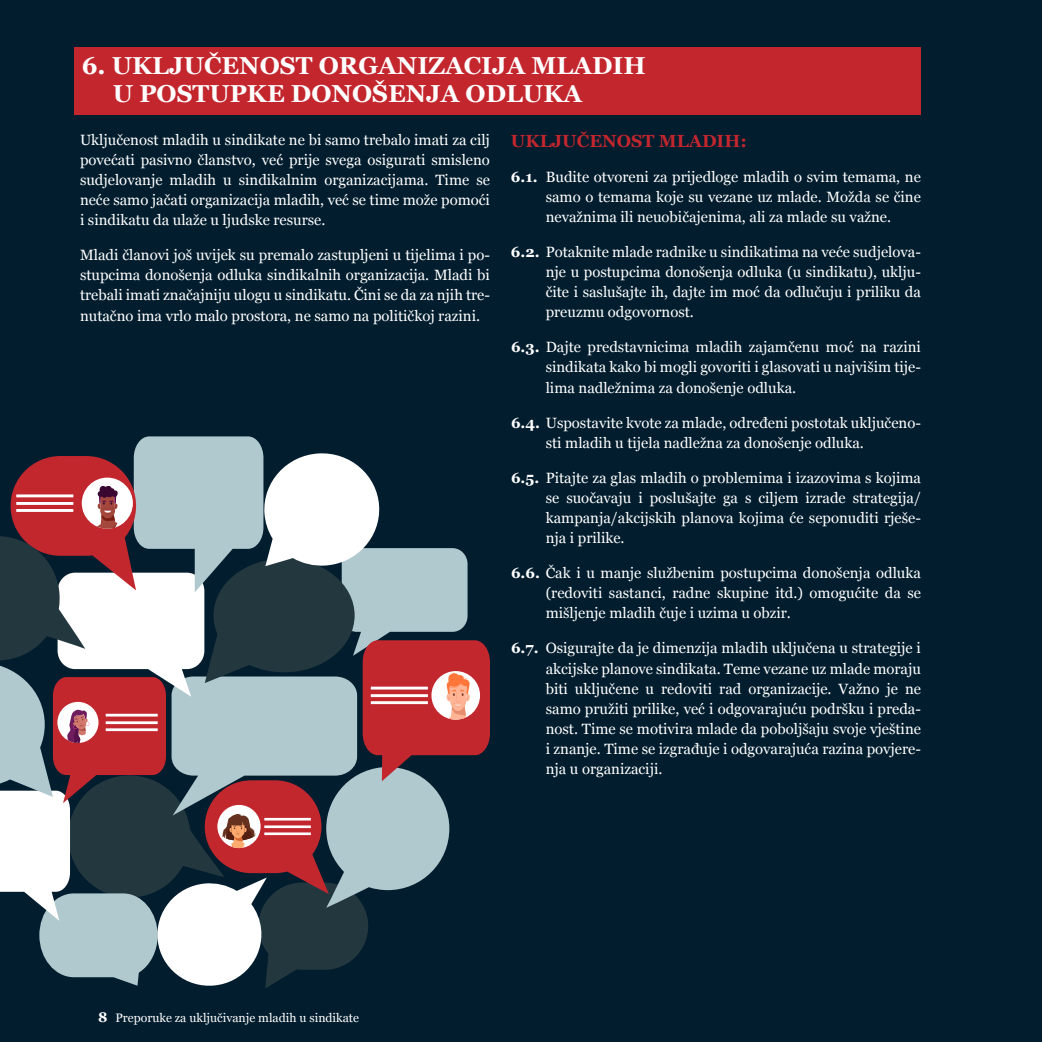
<style>
.page{position:relative;width:1042px;height:1042px;background:#021d2e}
.page>*{position:absolute;margin:0;border:0;box-sizing:border-box;transform-origin:0 0}
.t1{font:700 24.5px/28px "Georgia";color:#fff}
.t2{font:700 17.5px "Georgia";color:#c4262e}
.t3{font:14.88px/20.1px "Georgia";color:#fff;text-align:justify}
.t4{font:12.25px "Georgia";color:#fff}
.s1{font-weight:700}
.s2{font-weight:700;font-size:14px}
</style>
<div class="page">
<div style="left:74px;top:47px;width:846px;height:67px;background:#c4262e"></div>
<svg style="left:0;top:436px;width:490px;height:552px"></svg>
<hr style="left:106px;top:714px;width:52px;height:2px;background:#fff">
<hr style="left:106px;top:721px;width:52px;height:3px;background:#fff">
<hr style="left:106px;top:728px;width:52px;height:3px;background:#fff">
<hr style="left:264px;top:818px;width:47px;height:2px;background:#fff">
<hr style="left:264px;top:825px;width:47px;height:3px;background:#fff">
<hr style="left:264px;top:832px;width:47px;height:3px;background:#fff">
<hr style="left:371px;top:686px;width:57px;height:3px;background:#fff">
<hr style="left:371px;top:694px;width:57px;height:3px;background:#fff">
<hr style="left:371px;top:701px;width:57px;height:3px;background:#fff">
<hr style="left:16px;top:494px;width:57px;height:3px;background:#fff">
<hr style="left:16px;top:502px;width:57px;height:3px;background:#fff">
<hr style="left:16px;top:509px;width:57px;height:3px;background:#fff">
<h1 class="t1" style="left:113px;top:50px;width:534px;text-indent:-31px">6. UKLJUČENOST ORGANIZACIJA MLADIH<br>U POSTUPKE DONOŠENJA ODLUKA</h1>
<p class="t3" style="left:80px;top:129px;width:411px">Uključenost mladih u sindikate ne bi samo trebalo imati za cilj povećati pasivno članstvo, već prije svega osigurati smisleno sudjelovanje mladih u sindikalnim organizacijama. Time se neće samo jačati organizacija mladih, već se time može pomoći i sindikatu da ulaže u ljudske resurse.</p>
<p class="t3" style="left:80px;top:244px;width:411px">Mladi članovi još uvijek su premalo zastupljeni u tijelima i po&shy;stupcima donošenja odluka sindikalnih organizacija. Mladi bi trebali imati značajniju ulogu u sindikatu. Čini se da za njih tre&shy;nutačno ima vrlo malo prostora, ne samo na političkoj razini.</p>
<p class="t2" style="left:511px;top:127px;width:237px">UKLJUČENOST MLADIH:</p>
<p class="t3" style="left:546px;top:166px;width:377px;text-indent:-35px"><span class="s1">6.1.</span> Budite otvoreni za prijedloge mladih o svim temama, ne samo o temama koje su vezane uz mlade. Možda se čine nevažnima ili neuobičajenima, ali za mlade su važne.</p>
<p class="t3" style="left:546px;top:241px;width:377px;text-indent:-35px"><span class="s1">6.2.</span> Potaknite mlade radnike u sindikatima na veće sudjelova&shy;nje u postupcima donošenja odluka (u sindikatu), uklju&shy;čite i saslušajte ih, dajte im moć da odlučuju i priliku da preuzmu odgovornost.</p>
<p class="t3" style="left:546px;top:336px;width:377px;text-indent:-35px"><span class="s1">6.3.</span> Dajte predstavnicima mladih zajamčenu moć na razini sindikata kako bi mogli govoriti i glasovati u najvišim tije&shy;lima nadležnima za donošenje odluka.</p>
<p class="t3" style="left:546px;top:412px;width:377px;text-indent:-35px"><span class="s1">6.4.</span> Uspostavite kvote za mlade, određeni postotak uključeno&shy;sti mladih u tijela nadležna za donošenje odluka.</p>
<p class="t3" style="left:546px;top:467px;width:377px;text-indent:-35px"><span class="s1">6.5.</span> Pitajte za glas mladih o problemima i izazovima s kojima se suočavaju i poslušajte ga s ciljem izrade strategija/ kampanja/akcijskih planova kojima će seponuditi rješe&shy;nja i prilike.</p>
<p class="t3" style="left:546px;top:562px;width:377px;text-indent:-35px"><span class="s1">6.6.</span> Čak i u manje službenim postupcima donošenja odluka (redoviti sastanci, radne skupine itd.) omogućite da se mišljenje mladih čuje i uzima u obzir.</p>
<p class="t3" style="left:546px;top:637px;width:377px;text-indent:-35px"><span class="s1">6.7.</span> Osigurajte da je dimenzija mladih uključena u strategije i akcijske planove sindikata. Teme vezane uz mlade moraju biti uključene u redoviti rad organizacije. Važno je ne samo pružiti prilike, već i odgovarajuću podršku i preda&shy;nost. Time se motivira mlade da poboljšaju svoje vještine i znanje. Time se izgrađuje i odgovarajuća razina povjere&shy;nja u organizaciji.</p>
<p class="t4" style="left:98px;top:1008px;width:263px"><span class="s2">8</span> Preporuke za uključivanje mladih u sindikate</p>
</div>
